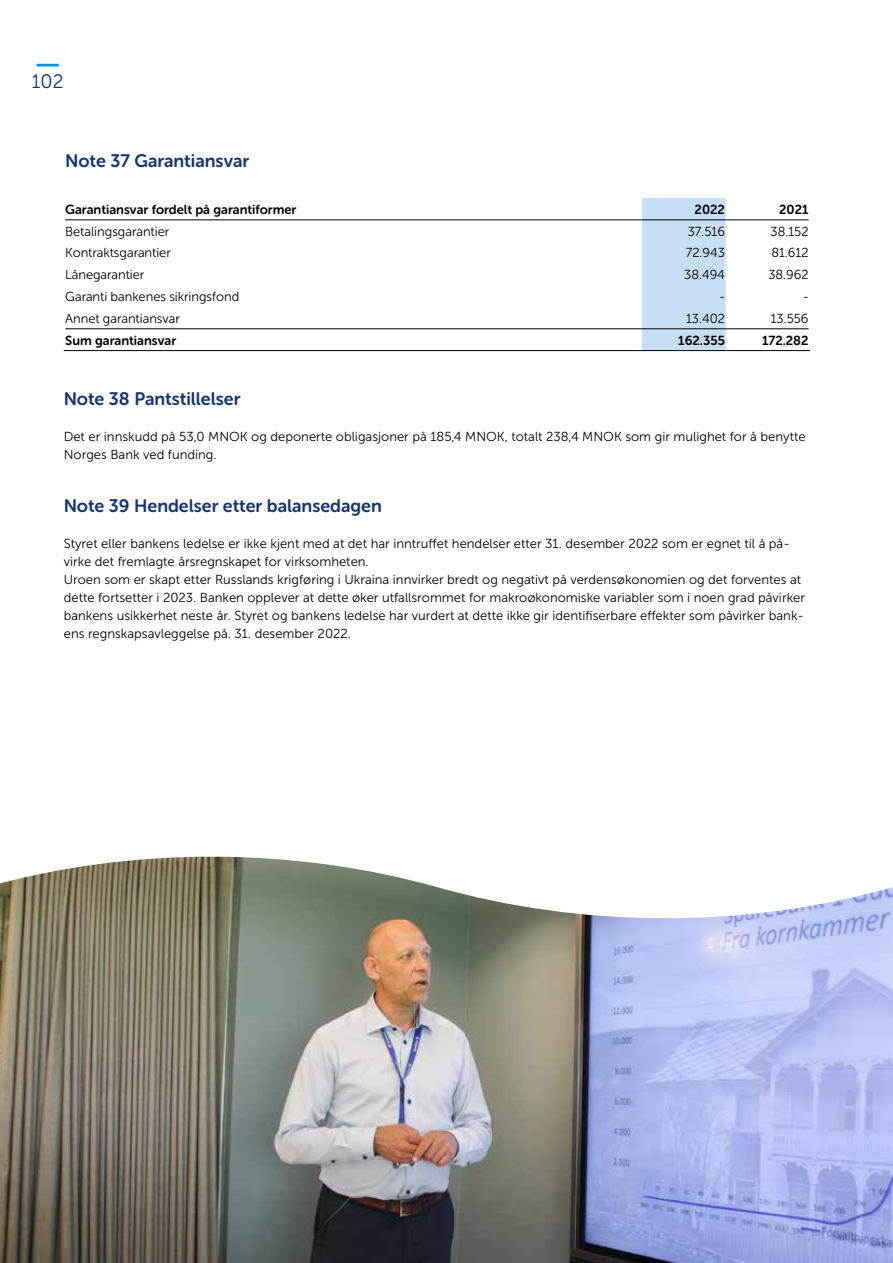
<style>
.page{position:relative;width:893px;height:1263px;background:#fff}
.page>*{position:absolute;margin:0;border:0;box-sizing:border-box;transform-origin:0 0}
.t1{font:19.5px "Museo Sans Rounded 300";color:#133473}
.t2{font:18px "Museo Sans Rounded 700";color:#133473}
.t3{font:13.05px/18px "Museo Sans 300";color:#000}
.t4{font:13.05px "Museo Sans Rounded 300";color:#000}
.t5{font:13.05px "Museo Sans Rounded 700";color:#000}
</style>
<div class="page">
<hr style="left:37px;top:64px;width:22px;height:3px;background:#0095d6">
<img style="left:0;top:930px;width:893px;height:333px">
<div style="left:642px;top:198px;width:84px;height:152px;background:#c7dff5"></div>
<hr style="left:65px;top:219px;width:577px;height:1px;background:#000">
<hr style="left:642px;top:219px;width:84px;height:1px;background:#000">
<hr style="left:726px;top:219px;width:83px;height:1px;background:#000">
<hr style="left:64px;top:350px;width:578px;height:1px;background:#000">
<hr style="left:642px;top:350px;width:84px;height:1px;background:#000">
<hr style="left:726px;top:350px;width:84px;height:1px;background:#000">
<hr style="left:65px;top:328px;width:577px;height:1px;background:#000">
<hr style="left:642px;top:328px;width:84px;height:1px;background:#000">
<hr style="left:726px;top:328px;width:83px;height:1px;background:#000">
<svg style="left:0;top:856px;width:893px;height:74px"></svg>
<h1 class="t1" style="left:32px;top:71px;width:33px">102</h1>
<h2 class="t2" style="left:65px;top:151px;width:185px">Note 37 Garantiansvar</h2>
<p class="t5" style="left:65px;top:202px;width:233px">Garantiansvar fordelt på garantiformer</p>
<p class="t5" style="left:695px;top:202px;width:32px">2022</p>
<p class="t5" style="left:779px;top:202px;width:31px">2021</p>
<p class="t4" style="left:65px;top:224px;width:105px">Betalingsgarantier</p>
<p class="t4" style="left:688px;top:224px;width:39px">37.516</p>
<p class="t4" style="left:771px;top:224px;width:39px">38.152</p>
<p class="t4" style="left:65px;top:246px;width:107px">Kontraktsgarantier</p>
<p class="t4" style="left:686px;top:246px;width:41px">72.943</p>
<p class="t4" style="left:771px;top:246px;width:39px">81.612</p>
<p class="t4" style="left:65px;top:268px;width:81px">Lånegarantier</p>
<p class="t4" style="left:684px;top:268px;width:42px">38.494</p>
<p class="t4" style="left:768px;top:268px;width:42px">38.962</p>
<p class="t4" style="left:65px;top:289px;width:176px">Garanti bankenes sikringsfond</p>
<p class="t4" style="left:719px;top:289px;width:7px">-</p>
<p class="t4" style="left:803px;top:289px;width:7px">-</p>
<p class="t4" style="left:65px;top:311px;width:116px">Annet garantiansvar</p>
<p class="t4" style="left:686px;top:311px;width:40px">13.402</p>
<p class="t4" style="left:771px;top:311px;width:39px">13.556</p>
<p class="t5" style="left:65px;top:333px;width:112px">Sum garantiansvar</p>
<p class="t5" style="left:678px;top:333px;width:48px">162.355</p>
<p class="t5" style="left:762px;top:333px;width:48px">172.282</p>
<h2 class="t2" style="left:64px;top:388px;width:178px">Note 38 Pantstillelser</h2>
<p class="t3" style="left:64px;top:427px;width:743px">Det er innskudd på 53,0 MNOK og deponerte obligasjoner på 185,4 MNOK, totalt 238,4 MNOK som gir mulighet for å benytte<br>Norges Bank ved funding.</p>
<h2 class="t2" style="left:64px;top:495px;width:320px">Note 39 Hendelser etter balansedagen</h2>
<p class="t3" style="left:64px;top:534px;width:743px">Styret eller bankens ledelse er ikke kjent med at det har inntruffet hendelser etter 31. desember 2022 som er egnet til å på&shy;virke det fremlagte årsregnskapet for virksomheten.<br>Uroen som er skapt etter Russlands krigføring i Ukraina innvirker bredt og negativt på verdensøkonomien og det forventes at dette fortsetter i 2023. Banken opplever at dette øker utfallsrommet for makroøkonomiske variabler som i noen grad påvirker bankens usikkerhet neste år. Styret og bankens ledelse har vurdert at dette ikke gir identifiserbare effekter som påvirker bank&shy;ens regnskapsavleggelse på. 31. desember 2022.</p>
</div>
